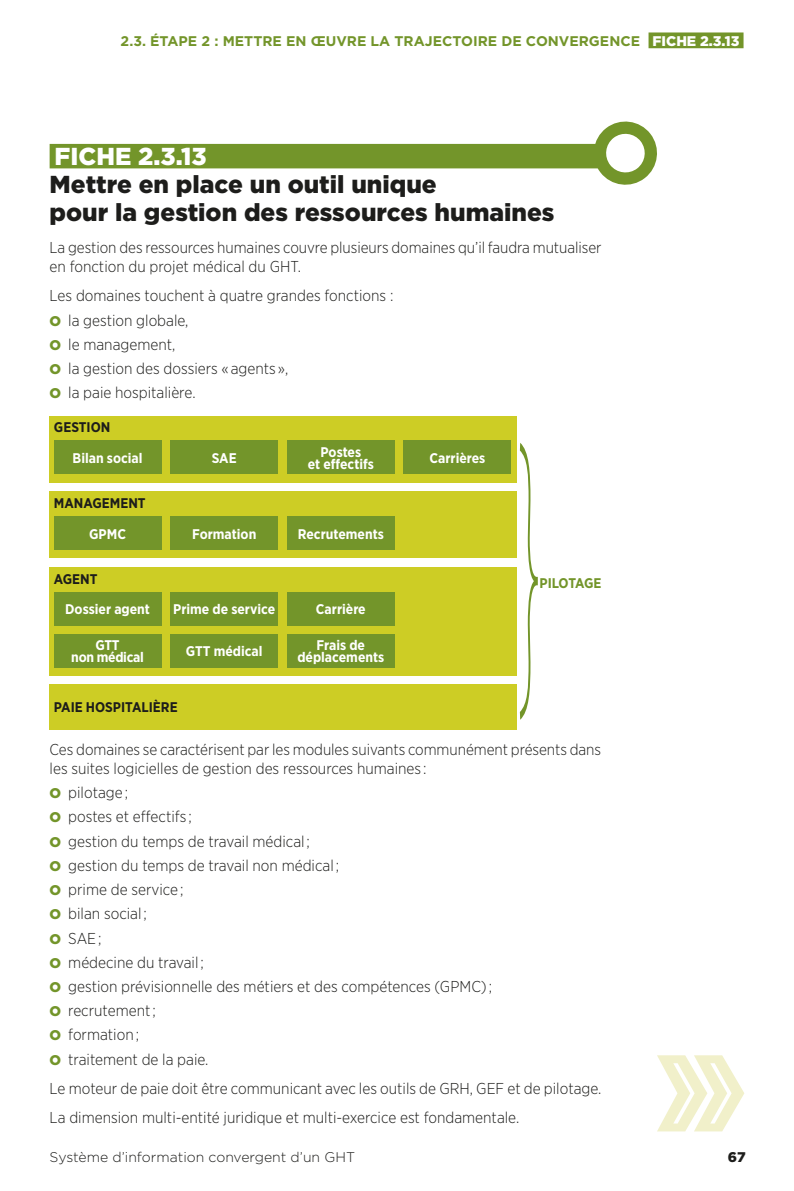
<style>
.page{position:relative;width:794px;height:1191px;background:#fff}
.page>*{position:absolute;margin:0;border:0;box-sizing:border-box;transform-origin:0 0}
.t1{font:900 24.5px/28px "Gotham";color:#1d1d1b}
.t2{font:900 24.5px "Gotham";color:#fff}
.t3{font:300 15.75px/24.2px "Gotham Narrow";color:#1d1d1b}
.t4{font:700 14px/12.2px "Gotham Narrow";color:#fff;text-align:center}
.t5{font:700 14px "Gotham";color:#73952a}
.t6{font:700 14px "Gotham Narrow";color:#1d1d1b}
.t7{font:300 14px "Gotham";color:#1d1d1b}
.t8{font:700 14px/12.2px "Gotham Narrow";letter-spacing:-.02em;color:#fff;text-align:center}
.t9{font:900 14px "Gotham";color:#fff}
.t10{font:700 14px "Gotham Narrow";letter-spacing:-.025em;color:#73952a}
.t11{font:900 14px "Gotham";color:#1d1d1b}
.s1{font-family:"Gotham";font-weight:900;font-size:14px;color:#73952a}
</style>
<div class="page">
<div style="left:648px;top:32px;width:95px;height:16px;background:#73952a"></div>
<div style="left:50px;top:144px;width:551px;height:24px;background:#73952a"></div>
<div style="left:49px;top:416px;width:468px;height:66px;background:#cdcd25"></div>
<div style="left:54px;top:441px;width:107px;height:33px;background:#73952a"></div>
<div style="left:171px;top:441px;width:107px;height:33px;background:#73952a"></div>
<div style="left:287px;top:441px;width:107px;height:33px;background:#73952a"></div>
<div style="left:404px;top:441px;width:107px;height:33px;background:#73952a"></div>
<div style="left:49px;top:684px;width:468px;height:45px;background:#cdcd25"></div>
<div style="left:49px;top:567px;width:468px;height:109px;background:#cdcd25"></div>
<div style="left:54px;top:592px;width:107px;height:33px;background:#73952a"></div>
<div style="left:171px;top:592px;width:107px;height:33px;background:#73952a"></div>
<div style="left:287px;top:592px;width:107px;height:33px;background:#73952a"></div>
<div style="left:54px;top:634px;width:107px;height:33px;background:#73952a"></div>
<div style="left:171px;top:634px;width:107px;height:33px;background:#73952a"></div>
<div style="left:287px;top:634px;width:107px;height:33px;background:#73952a"></div>
<div style="left:49px;top:491px;width:468px;height:66px;background:#cdcd25"></div>
<div style="left:54px;top:516px;width:107px;height:33px;background:#73952a"></div>
<div style="left:171px;top:516px;width:107px;height:33px;background:#73952a"></div>
<div style="left:287px;top:516px;width:107px;height:33px;background:#73952a"></div>
<svg style="left:520px;top:443px;width:18px;height:277px"></svg>
<svg style="left:657px;top:1055px;width:87px;height:76px"></svg>
<svg style="left:581px;top:121px;width:76px;height:64px"></svg>
<p class="t5" style="left:121px;top:31px;width:50px">2.3. ÉTAPE</p>
<p class="t5" style="left:201px;top:31px;width:44px">2 : METTRE</p>
<p class="t5" style="left:286px;top:31px;width:51px">EN ŒUVRE</p>
<p class="t5" style="left:370px;top:31px;width:35px">LA TRA</p>
<p class="t5" style="left:425px;top:31px;width:18px">JECTOIRE</p>
<p class="t5" style="left:501px;top:31px;width:36px">DE CONVERGENCE</p>
<p class="t9" style="left:652px;top:31px;width:88px">FICHE 2.3.13</p>
<h1 class="t2" style="left:55px;top:140px;width:154px">FICHE 2.3.13</h1>
<h1 class="t1" style="left:50px;top:170px;width:506px">Mettre en place un outil unique<br>pour la gestion des ressources humaines</h1>
<p class="t3" style="left:50px;top:237px;width:553px;line-height:19.2px">La gestion des ressources humaines couvre plusieurs domaines qu’il faudra mutualiser en fonction du projet médical du GHT.</p>
<p class="t3" style="left:50px;top:283px;width:345px">Les domaines touchent à quatre grandes fonctions :<br><span class="s1">O</span> la gestion globale,<br><span class="s1">O</span> le management,<br><span class="s1">O</span> la gestion des dossiers « agents »,<br><span class="s1">O</span> la paie hospitalière.</p>
<p class="t6" style="left:54px;top:418px;width:58px">GESTION</p>
<p class="t4" style="left:73px;top:452px;width:71px">Bilan social</p>
<p class="t4" style="left:212px;top:452px;width:26px">SAE</p>
<p class="t4" style="left:308px;top:446px;width:68px">Postes<br>et effectifs</p>
<p class="t4" style="left:429px;top:452px;width:57px">Carrières</p>
<p class="t6" style="left:54px;top:494px;width:93px">MANAGEMENT</p>
<p class="t4" style="left:89px;top:527px;width:38px">GPMC</p>
<p class="t4" style="left:192px;top:527px;width:66px">Formation</p>
<p class="t4" style="left:298px;top:527px;width:88px">Recrutements</p>
<p class="t6" style="left:54px;top:569px;width:45px">AGENT</p>
<p class="t10" style="left:539px;top:574px;width:63px">PILOTAGE</p>
<p class="t4" style="left:65px;top:603px;width:86px">Dossier agent</p>
<p class="t4" style="left:173px;top:603px;width:104px">Prime de service</p>
<p class="t4" style="left:316px;top:603px;width:51px">Carrière</p>
<p class="t8" style="left:71px;top:639px;width:74px">GTT<br>non médical</p>
<p class="t4" style="left:186px;top:645px;width:78px">GTT médical</p>
<p class="t4" style="left:297px;top:639px;width:88px">Frais de déplacements</p>
<p class="t6" style="left:54px;top:698px;width:125px">PAIE HOSPITALIÈRE</p>
<p class="t3" style="left:50px;top:739px;width:553px;line-height:19.2px">Ces domaines se caractérisent par les modules suivants communément présents dans les suites logicielles de gestion des ressources humaines :</p>
<p class="t3" style="left:50px;top:780px;width:444px"><span class="s1">O</span> pilotage ;<br><span class="s1">O</span> postes et effectifs ;<br><span class="s1">O</span> gestion du temps de travail médical ;<br><span class="s1">O</span> gestion du temps de travail non médical ;<br><span class="s1">O</span> prime de service ;<br><span class="s1">O</span> bilan social ;<br><span class="s1">O</span> SAE ;<br><span class="s1">O</span> médecine du travail ;<br><span class="s1">O</span> gestion prévisionnelle des métiers et des compétences (GPMC) ;<br><span class="s1">O</span> recrutement ;<br><span class="s1">O</span> formation ;<br><span class="s1">O</span> traitement de la paie.</p>
<p class="t3" style="left:50px;top:1073px;width:553px;line-height:29.2px">Le moteur de paie doit être communicant avec les outils de GRH, GEF et de pilotage.<br>La dimension multi-entité juridique et multi-exercice est fondamentale.</p>
<p class="t7" style="left:50px;top:1147px;width:307px">Système d’information convergent d’un GHT</p>
<p class="t11" style="left:728px;top:1147px;width:19px">67</p>
</div>
